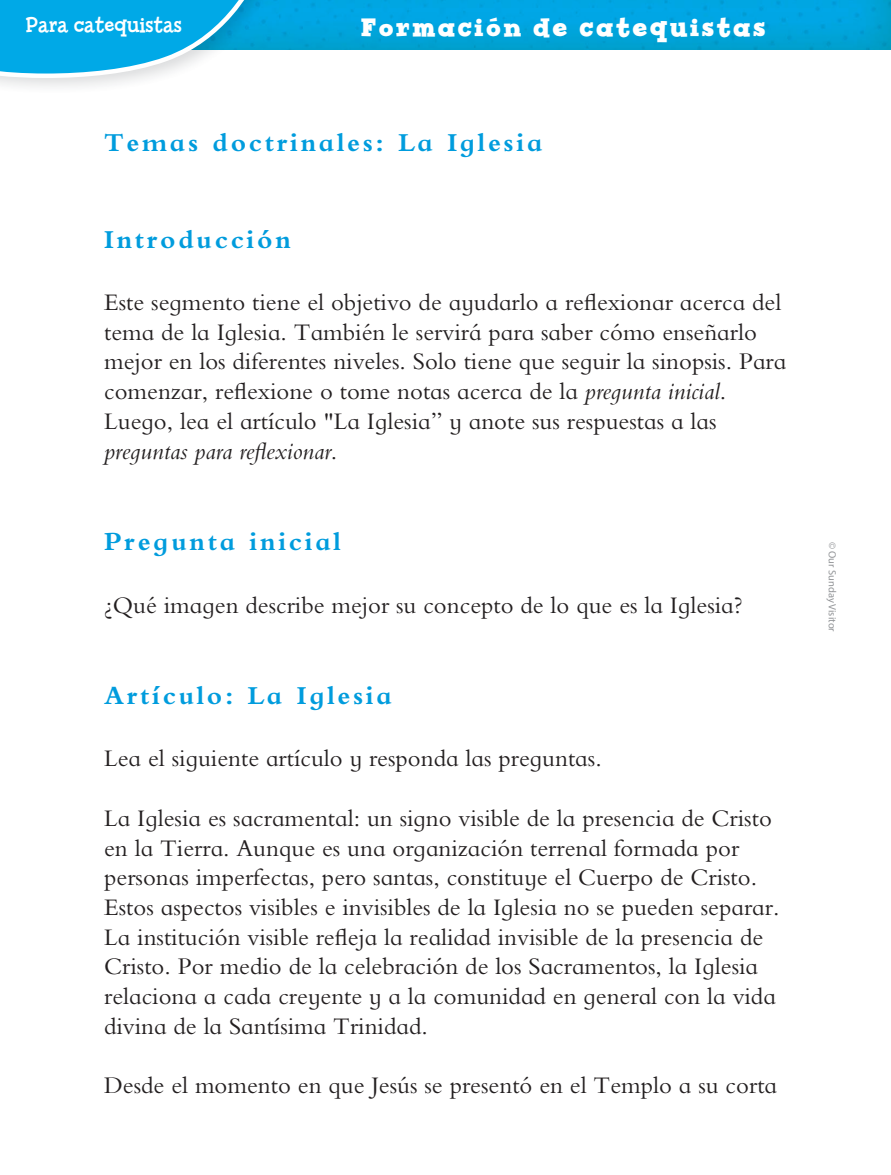
<style>
.page{position:relative;width:891px;height:1175px;background:#fff}
.page>*{position:absolute;margin:0;border:0;box-sizing:border-box;transform-origin:0 0}
.t1{font:700 27px "Bembo Infant MT Std";letter-spacing:.1em;color:#009cdd}
.t2{font:700 27px "Billy Serif";letter-spacing:.1em;color:#fff}
.t3{font:24.75px/29.7px "Bembo Infant MT Std";color:#231f20}
.t4{font:22.5px "Billy Serif";color:#fff}
.t5{font:10.5px "Myriad Pro";color:#939598}
.s1{font-style:italic}
</style>
<div class="page">
<img style="left:278px;top:0;width:613px;height:50px">
<img style="left:2px;top:0;width:276px;height:87px">
<svg style="left:0;top:0;width:261px;height:84px"></svg>
<p class="t4" style="left:26px;top:12px;width:157px">Para catequistas</p>
<p class="t2" style="left:361px;top:12px;width:405px">Formación de catequistas</p>
<p class="t1" style="left:104px;top:128px;width:440px">Temas doctrinales: La Iglesia</p>
<p class="t1" style="left:104px;top:225px;width:188px">Introducción</p>
<p class="t3" style="left:104px;top:287px;width:684px">Este segmento tiene el objetivo de ayudarlo a reflexionar acerca del tema de la Iglesia. También le servirá para saber cómo enseñarlo mejor en los diferentes niveles. Solo tiene que seguir la sinopsis. Para comenzar, reflexione o tome notas acerca de la <span class="s1">pregunta inicial</span>.<br>Luego, lea el artículo "La Iglesia” y anote sus respuestas a las <span class="s1">preguntas para reflexionar</span>.</p>
<p class="t1" style="left:104px;top:527px;width:238px">Pregunta inicial</p>
<p class="t3" style="left:104px;top:589px;width:640px">¿Qué imagen describe mejor su concepto de lo que es la Iglesia?</p>
<p class="t1" style="left:104px;top:681px;width:289px">Artículo: La Iglesia</p>
<p class="t3" style="left:104px;top:743px;width:499px">Lea el siguiente artículo y responda las preguntas.</p>
<p class="t3" style="left:104px;top:803px;width:677px">La Iglesia es sacramental: un signo visible de la presencia de Cristo en la Tierra. Aunque es una organización terrenal formada por personas imperfectas, pero santas, constituye el Cuerpo de Cristo.<br>Estos aspectos visibles e invisibles de la Iglesia no se pueden separar.<br>La institución visible refleja la realidad invisible de la presencia de Cristo. Por medio de la celebración de los Sacramentos, la Iglesia relaciona a cada creyente y a la comunidad en general con la vida divina de la Santísima Trinidad.</p>
<p class="t3" style="left:104px;top:1070px;width:675px">Desde el momento en que Jesús se presentó en el Templo a su corta</p>
<p class="t5" style="left:839px;top:542px;width:91px;rotate:90deg">© Our Sunday Visitor</p>
</div>
